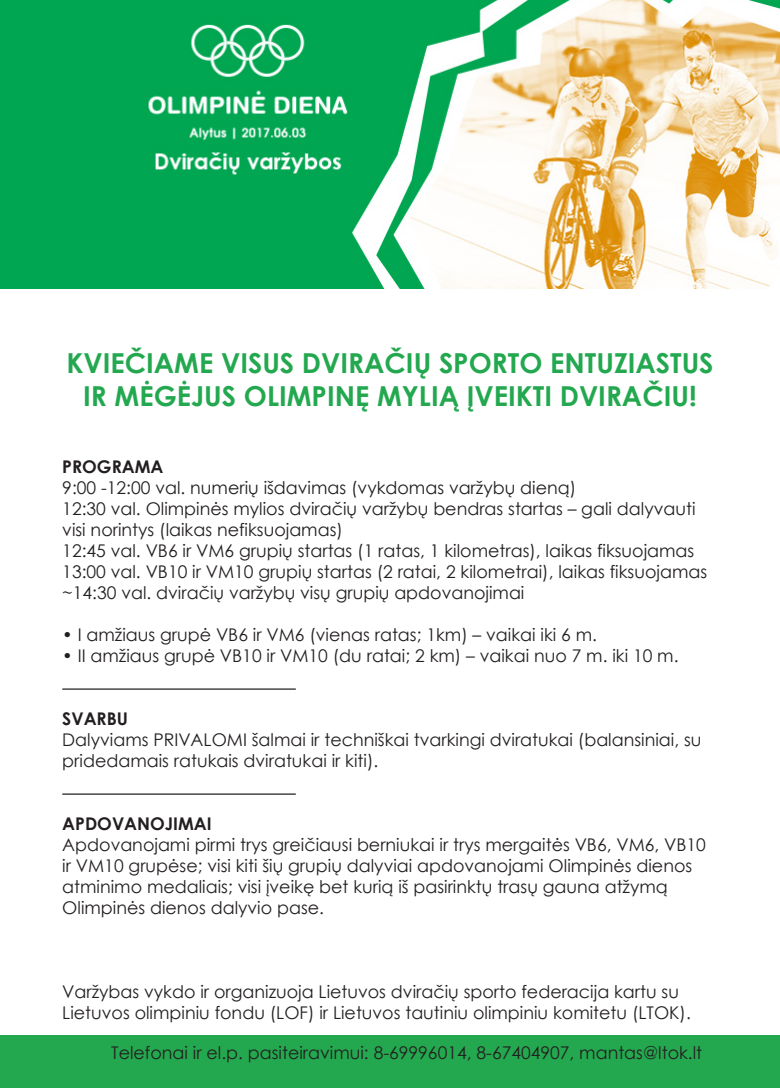
<style>
.page{position:relative;width:780px;height:1088px;background:#fff}
.page>*{position:absolute;margin:0;border:0;box-sizing:border-box;transform-origin:0 0}
.t1{font:700 27.5px/33px "Century Gothic";color:#23a84f;text-align:center}
.t2{font:17.5px/21px "Century Gothic";color:#231f20}
.t3{font:700 17.5px "Century Gothic";color:#231f20}
</style>
<div class="page">
<div style="left:0;top:1035px;width:780px;height:53px;background:#23a84f"></div>
<hr style="left:62px;top:688px;width:234px;height:2px;background:#231f20">
<img style="left:0;top:0;width:780px;height:289px">
<hr style="left:62px;top:793px;width:234px;height:2px;background:#231f20">
<h1 class="t1" style="left:66px;top:345px;width:648px">KVIEČIAME VISUS DVIRAČIŲ SPORTO ENTUZIASTUS<br>IR MĖGĖJUS OLIMPINĘ MYLIĄ ĮVEIKTI DVIRAČIU!</h1>
<p class="t3" style="left:62px;top:453px;width:103px">PROGRAMA</p>
<p class="t2" style="left:62px;top:477px;width:646px">9:00 -12:00 val. numerių išdavimas (vykdomas varžybų dieną)<br>12:30 val. Olimpinės mylios dviračių varžybų bendras startas – gali dalyvauti visi norintys (laikas nefiksuojamas)<br>12:45 val. VB6 ir VM6 grupių startas (1 ratas, 1 kilometras), laikas fiksuojamas 13:00 val. VB10 ir VM10 grupių startas (2 ratai, 2 kilometrai), laikas fiksuojamas ~14:30 val. dviračių varžybų visų grupių apdovanojimai</p>
<p class="t2" style="left:62px;top:624px;width:536px">• I amžiaus grupė VB6 ir VM6 (vienas ratas; 1km) – vaikai iki 6 m.</p>
<p class="t2" style="left:62px;top:645px;width:617px">• II amžiaus grupė VB10 ir VM10 (du ratai; 2 km) – vaikai nuo 7 m. iki 10 m.</p>
<p class="t3" style="left:62px;top:705px;width:67px">SVARBU</p>
<p class="t2" style="left:62px;top:729px;width:640px">Dalyviams PRIVALOMI šalmai ir techniškai tvarkingi dviratukai (balansiniai, su pridedamais ratukais dviratukai ir kiti).</p>
<p class="t3" style="left:62px;top:810px;width:151px">APDOVANOJIMAI</p>
<p class="t2" style="left:62px;top:834px;width:645px">Apdovanojami pirmi trys greičiausi berniukai ir trys mergaitės VB6, VM6, VB10 ir VM10 grupėse; visi kiti šių grupių dalyviai apdovanojami Olimpinės dienos atminimo medaliais; visi įveikę bet kurią iš pasirinktų trasų gauna atžymą Olimpinės dienos dalyvio pase.</p>
<p class="t2" style="left:62px;top:981px;width:630px">Varžybas vykdo ir organizuoja Lietuvos dviračių sporto federacija kartu su<br>Lietuvos olimpiniu fondu (LOF) ir Lietuvos tautiniu olimpiniu komitetu (LTOK).</p>
<p class="t2" style="left:111px;top:1042px;width:592px">Telefonai ir el.p. pasiteiravimui: 8-69996014, 8-67404907, mantas@ltok.lt</p>
</div>
